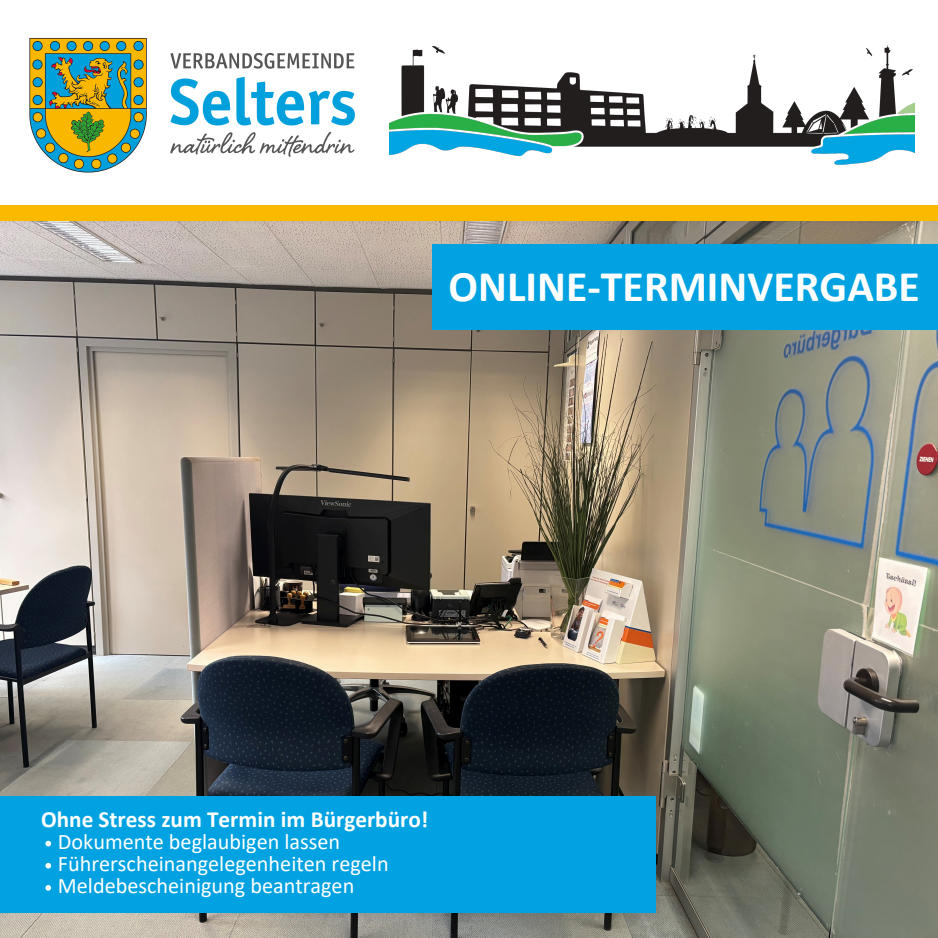
<style>
.page{position:relative;width:938px;height:938px;background:#fff}
.page>*{position:absolute;margin:0;border:0;box-sizing:border-box;transform-origin:0 0}
.t1{font:700 43.8px "Calibri";color:#fff}
.t2{font:700 23.2px "Calibri";color:#fff}
.t3{font:22.2px "Calibri";color:#fff}
</style>
<div class="page">
<img style="left:22px;top:38px;width:333px;height:135px">
<img style="left:389px;top:45px;width:525px;height:120px">
<img style="left:0;top:220px;width:937px;height:717px">
<div style="left:432px;top:244px;width:506px;height:86px;background:#00a2e1"></div>
<div style="left:0;top:795px;width:655px;height:117px;background:#00a2e1"></div>
<div style="left:0;top:205px;width:937px;height:15px;background:#fbba00"></div>
<svg style="left:45px;top:840px;width:6px;height:6px"></svg>
<svg style="left:45px;top:862px;width:6px;height:6px"></svg>
<svg style="left:45px;top:885px;width:6px;height:5px"></svg>
<p class="t1" style="left:448px;top:268px;width:472px">ONLINE-TERMINVERGABE</p>
<p class="t2" style="left:41px;top:809px;width:389px">Ohne Stress zum Termin im Bürgerbüro!</p>
<p class="t3" style="left:58px;top:832px;width:284px">Dokumente beglaubigen lassen</p>
<h1 class="t3" style="left:58px;top:854px;width:332px">Führerscheinangelegenheiten regeln</h1>
<h2 class="t3" style="left:58px;top:876px;width:298px">Meldebescheinigung beantragen</h2>
</div>
